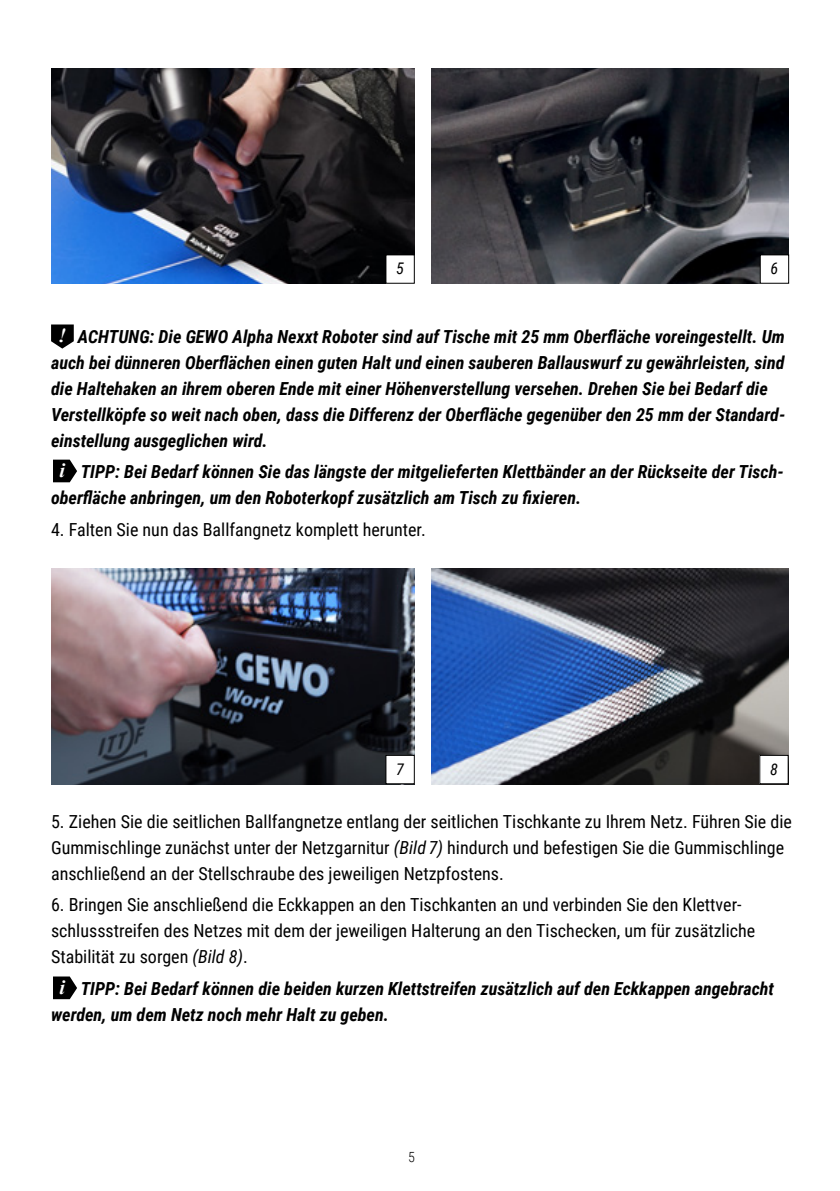
<style>
.page{position:relative;width:840px;height:1191px;background:#fff}
.page>*{position:absolute;margin:0;border:0;box-sizing:border-box;transform-origin:0 0}
.t1{font:italic 700 18px/26px "Roboto Condensed";color:#000}
.t2{font:18px/26px "Roboto Condensed";color:#000}
.t3{font:italic 16px "Roboto Condensed";color:#000}
.t4{font:300 14px "Roboto Condensed";color:#000}
.s1{font-family:"Times New Roman";font-size:20px;color:#fff}
.s2{font-style:italic}
</style>
<div class="page">
<svg style="left:51px;top:324px;width:23px;height:24px"></svg>
<svg style="left:53px;top:459px;width:24px;height:23px"></svg>
<svg style="left:53px;top:976px;width:24px;height:23px"></svg>
<img style="left:431px;top:68px;width:357px;height:215px">
<div style="left:759px;top:255px;width:29px;height:28px;background:#fff"></div>
<div style="left:759px;top:255px;width:29px;height:28px;border:1px solid #000"></div>
<img style="left:51px;top:68px;width:363px;height:215px">
<div style="left:386px;top:255px;width:28px;height:28px;background:#fff"></div>
<img style="left:431px;top:568px;width:357px;height:216px">
<img style="left:51px;top:568px;width:363px;height:216px">
<div style="left:759px;top:755px;width:28px;height:28px;background:#fff"></div>
<div style="left:386px;top:755px;width:28px;height:28px;background:#fff"></div>
<div style="left:385px;top:755px;width:29px;height:29px;border:1px solid #000"></div>
<p class="t3" style="left:396px;top:257px;width:9px">5</p>
<p class="t3" style="left:770px;top:257px;width:9px">6</p>
<p class="t1" style="left:51px;top:322px;width:735px;text-indent:7px"><span class="s1">!</span> ACHTUNG: Die GEWO Alpha Nexxt Roboter sind auf Tische mit 25 mm Oberfläche voreingestellt. Um auch bei dünneren Oberflächen einen guten Halt und einen sauberen Ballauswurf zu gewährleisten, sind die Haltehaken an ihrem oberen Ende mit einer Höhenverstellung versehen. Drehen Sie bei Bedarf die Verstellköpfe so weit nach oben, dass die Differenz der Oberfläche gegenüber den 25 mm der Standard&shy;einstellung ausgeglichen wird.</p>
<p class="t1" style="left:51px;top:458px;width:733px;text-indent:9px"><span class="s1">i</span> TIPP: Bei Bedarf können Sie das längste der mitgelieferten Klettbänder an der Rückseite der Tisch&shy;oberfläche anbringen, um den Roboterkopf zusätzlich am Tisch zu fixieren.</p>
<p class="t2" style="left:51px;top:516px;width:376px">4. Falten Sie nun das Ballfangnetz komplett herunter.</p>
<p class="t3" style="left:396px;top:757px;width:9px">7</p>
<p class="t3" style="left:769px;top:757px;width:9px">8</p>
<p class="t2" style="left:51px;top:807px;width:742px">5. Ziehen Sie die seitlichen Ballfangnetze entlang der seitlichen Tischkante zu Ihrem Netz. Führen Sie die<br>Gummischlinge zunächst unter der Netzgarnitur <span class="s2">(Bild 7)</span> hindurch und befestigen Sie die Gummischlinge anschließend an der Stellschraube des jeweiligen Netzpfostens.</p>
<p class="t2" style="left:51px;top:891px;width:705px">6. Bringen Sie anschließend die Eckkappen an den Tischkanten an und verbinden Sie den Klettver&shy;schlussstreifen des Netzes mit dem der jeweiligen Halterung an den Tischecken, um für zusätzliche<br>Stabilität zu sorgen <span class="s2">(Bild 8)</span>.</p>
<p class="t1" style="left:51px;top:975px;width:724px;text-indent:9px"><span class="s1">i</span> TIPP: Bei Bedarf können die beiden kurzen Klettstreifen zusätzlich auf den Eckkappen angebracht werden, um dem Netz noch mehr Halt zu geben.</p>
<p class="t4" style="left:408px;top:1147px;width:8px">5</p>
</div>
